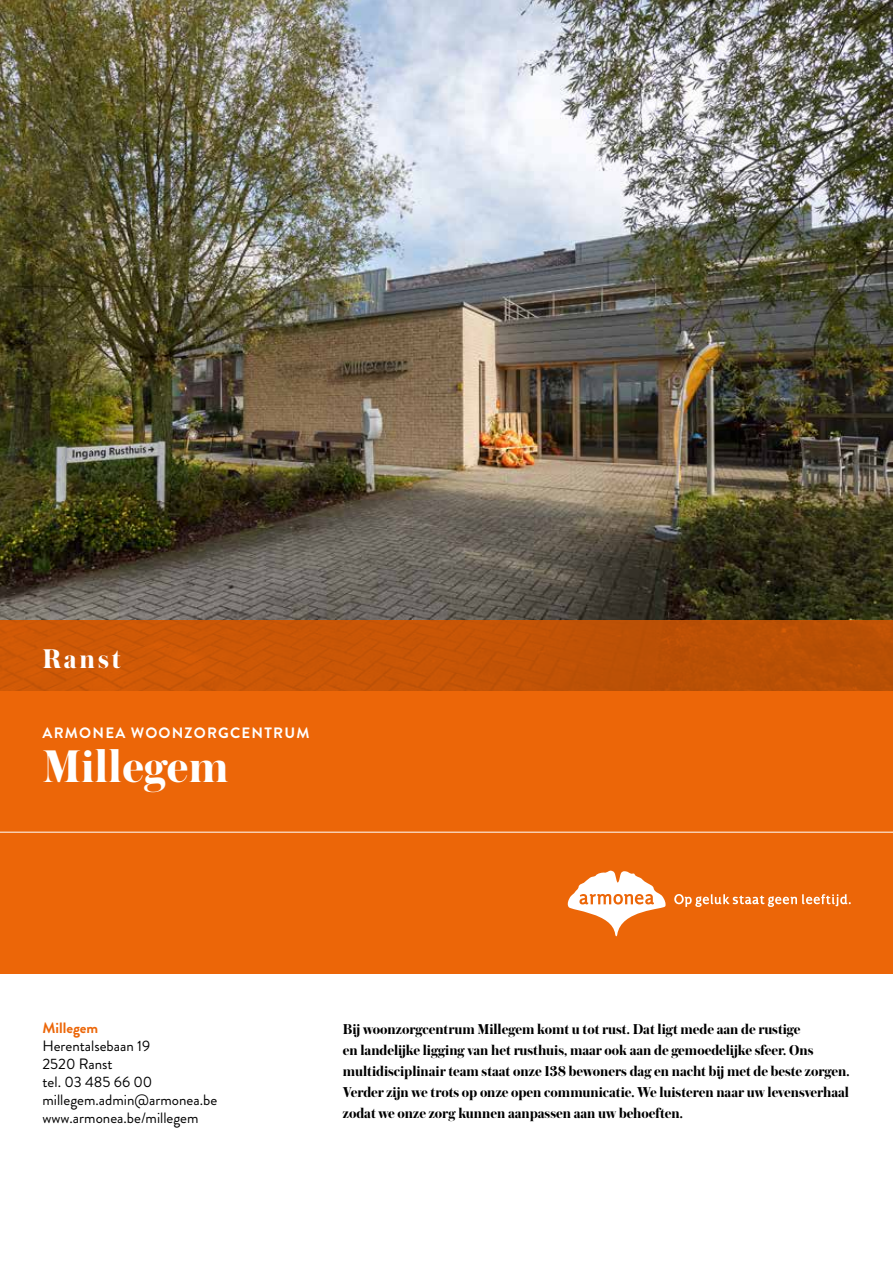
<style>
.page{position:relative;width:893px;height:1263px;background:#fff}
.page>*{position:absolute;margin:0;border:0;box-sizing:border-box;transform-origin:0 0}
.t1{font:700 48.15px "Austin";letter-spacing:.005em;color:#fff}
.t2{font:700 28.35px "Austin";letter-spacing:.1em;color:#fff}
.t3{font:700 15px/21px "Austin";color:#000}
.t4{font:15px/18px "Brandon Grotesque";color:#000}
.t5{font:700 15px "Brandon Grotesque";letter-spacing:.08em;color:#fff}
.t6{font:700 15px "Brandon Grotesque";color:#ec6608}
</style>
<div class="page">
<img style="left:0;top:0;width:893px;height:620px">
<div style="left:0;top:832px;width:893px;height:142px;background:#ec6608"></div>
<div style="left:0;top:691px;width:893px;height:141px;background:#ec6608"></div>
<svg style="left:568px;top:871px;width:98px;height:66px"></svg>
<svg style="left:674px;top:894px;width:177px;height:13px"></svg>
<div style="left:0;top:620px;width:893px;height:71px;background:linear-gradient(to right,#d15906,#b74f05)"></div>
<hr style="left:0;top:832px;width:893px;height:1px;background:#fff">
<h2 class="t2" style="left:43px;top:638px;width:80px">Ranst</h2>
<p class="t5" style="left:43px;top:722px;width:268px">ARMONEA WOONZORGCENTRUM</p>
<h1 class="t1" style="left:43px;top:732px;width:188px">Millegem</h1>
<p class="t6" style="left:43px;top:1017px;width:57px">Millegem</p>
<p class="t4" style="left:43px;top:1037px;width:176px">Herentalsebaan 19<br>2520 Ranst<br>tel. 03 485 66 00 millegem.admin@armonea.be www.armonea.be/millegem</p>
<p class="t3" style="left:343px;top:1018px;width:508px">Bij woonzorgcentrum Millegem komt u tot rust. Dat ligt mede aan de rustige<br>en landelijke ligging van het rusthuis, maar ook aan de gemoedelijke sfeer. Ons multidisciplinair team staat onze 138 bewoners dag en nacht bij met de beste zorgen.<br>Verder zijn we trots op onze open communicatie. We luisteren naar uw levensverhaal zodat we onze zorg kunnen aanpassen aan uw behoeften.</p>
</div>
